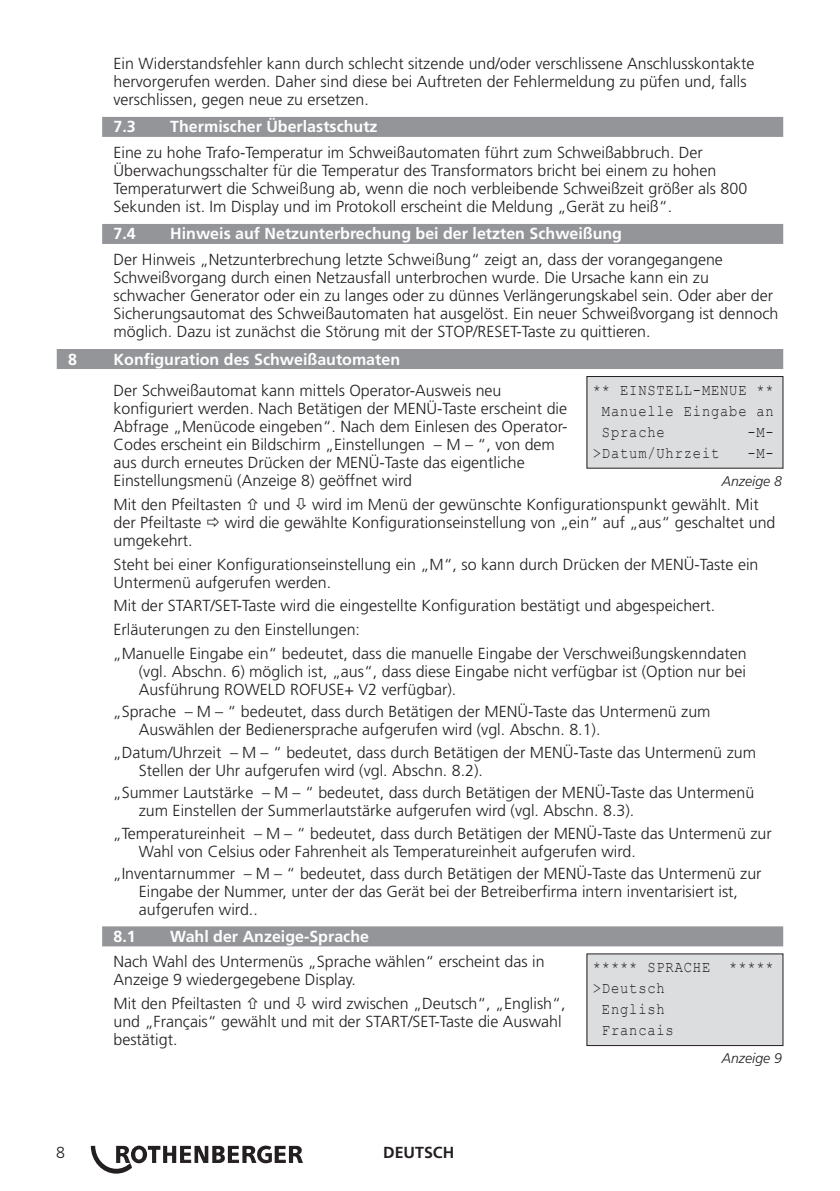
<style>
.page{position:relative;width:840px;height:1191px;background:#fff}
.page>*{position:absolute;margin:0;border:0;box-sizing:border-box;transform-origin:0 0}
.t1{font:300 16px/18px "Frutiger LT";color:#231f20}
.t2{font:700 16px "Frutiger LT";color:#fff}
.t3{font:16px/21px "Courier New";letter-spacing:.06em;color:#231f20;text-align:justify;scale:.86 1}
.t4{font:700 16px "Frutiger LT";color:#231f20}
.t5{font:italic 300 14px "Frutiger LT";color:#231f20}
</style>
<div class="page">
<svg style="left:91px;top:1145px;width:212px;height:28px"></svg>
<div style="left:102px;top:117px;width:680px;height:20px;background:#939598"></div>
<div style="left:102px;top:224px;width:680px;height:20px;background:#939598"></div>
<div style="left:57px;top:349px;width:725px;height:20px;background:#939598"></div>
<div style="left:102px;top:926px;width:680px;height:20px;background:#939598"></div>
<div style="left:586px;top:376px;width:196px;height:92px;background:#dcdddf"></div>
<div style="left:586px;top:376px;width:196px;height:92px;border:1px solid #231f20"></div>
<div style="left:586px;top:954px;width:196px;height:91px;background:#dcdddf"></div>
<p class="t1" style="left:113px;top:54px;width:642px">Ein Widerstandsfehler kann durch schlecht sitzende und/oder verschlissene Anschlusskontakte hervorgerufen werden. Daher sind diese bei Auftreten der Fehlermeldung zu püfen und, falls verschlissen, gegen neue zu ersetzen.</p>
<p class="t2" style="left:113px;top:117px;width:24px">7.3</p>
<p class="t2" style="left:170px;top:117px;width:209px">Thermischer Überlastschutz</p>
<p class="t1" style="left:113px;top:143px;width:635px">Eine zu hohe Trafo-Temperatur im Schweißautomaten führt zum Schweißabbruch. Der Überwachungsschalter für die Temperatur des Transformators bricht bei einem zu hohen Temperaturwert die Schweißung ab, wenn die noch verbleibende Schweißzeit größer als 800<br>Sekunden ist. Im Display und im Protokoll erscheint die Meldung „Gerät zu heiß“.</p>
<p class="t2" style="left:113px;top:224px;width:24px">7.4</p>
<p class="t2" style="left:170px;top:224px;width:453px">Hinweis auf Netzunterbrechung bei der letzten Schweißung</p>
<p class="t1" style="left:113px;top:250px;width:666px">Der Hinweis „Netzunterbrechung letzte Schweißung“ zeigt an, dass der vorangegangene Schweißvorgang durch einen Netzausfall unterbrochen wurde. Die Ursache kann ein zu schwacher Generator oder ein zu langes oder zu dünnes Verlängerungskabel sein. Oder aber der Sicherungsautomat des Schweißautomaten hat ausgelöst. Ein neuer Schweißvorgang ist dennoch möglich. Dazu ist zunächst die Störung mit der STOP/RESET-Taste zu quittieren.</p>
<p class="t2" style="left:68px;top:349px;width:10px">8</p>
<p class="t2" style="left:113px;top:349px;width:288px">Konfiguration des Schweißautomaten</p>
<p class="t1" style="left:113px;top:382px;width:389px">Der Schweißautomat kann mittels Operator-Ausweis neu</p>
<p class="t3" style="left:601px;top:379px;width:201px;text-indent:-9px">** EINSTELL-MENUE ** Manuelle Eingabe an Sprache</p>
<p class="t1" style="left:113px;top:400px;width:455px">konfiguriert werden. Nach Betätigen der MENÜ-Taste erscheint die Abfrage „Menücode eingeben“. Nach dem Einlesen des Operator-Codes erscheint ein Bildschirm „Einstellungen – M – “, von dem aus durch erneutes Drücken der MENÜ-Taste das eigentliche Einstellungsmenü (Anzeige 8) geöffnet wird</p>
<p class="t1" style="left:113px;top:495px;width:129px">Mit den Pfeiltasten</p>
<p class="t1" style="left:263px;top:495px;width:28px">und</p>
<p class="t1" style="left:312px;top:495px;width:448px">wird im Menü der gewünschte Konfigurationspunkt gewählt. Mit</p>
<p class="t1" style="left:113px;top:513px;width:89px">der Pfeiltaste</p>
<p class="t1" style="left:225px;top:513px;width:552px">wird die gewählte Konfigurationseinstellung von „ein“ auf „aus“ geschaltet und</p>
<p class="t1" style="left:113px;top:529px;width:646px;line-height:23.6px">umgekehrt.<br>Steht bei einer Konfigurationseinstellung ein „M“, so kann durch Drücken der MENÜ-Taste ein</p>
<p class="t1" style="left:113px;top:570px;width:635px;line-height:23.6px">Untermenü aufgerufen werden.<br>Mit der START/SET-Taste wird die eingestellte Konfiguration bestätigt und abgespeichert.<br>Erläuterungen zu den Einstellungen:<br>„Manuelle Eingabe ein“ bedeutet, dass die manuelle Eingabe der Verschweißungskenndaten</p>
<p class="t1" style="left:139px;top:662px;width:608px">(vgl. Abschn. 6) möglich ist, „aus“, dass diese Eingabe nicht verfügbar ist (Option nur bei<br>Ausführung ROWELD ROFUSE+ V2 verfügbar).</p>
<p class="t1" style="left:139px;top:703px;width:573px;text-indent:-26px">„Sprache – M – “ bedeutet, dass durch Betätigen der MENÜ-Taste das Untermenü zum<br>Auswählen der Bedienersprache aufgerufen wird (vgl. Abschn. 8.1).</p>
<p class="t1" style="left:139px;top:743px;width:618px;text-indent:-26px">„Datum/Uhrzeit – M – “ bedeutet, dass durch Betätigen der MENÜ-Taste das Untermenü zum<br>Stellen der Uhr aufgerufen wird (vgl. Abschn. 8.2).</p>
<p class="t1" style="left:139px;top:784px;width:616px;text-indent:-26px">„Summer Lautstärke – M – “ bedeutet, dass durch Betätigen der MENÜ-Taste das Untermenü zum Einstellen der Summerlautstärke aufgerufen wird (vgl. Abschn. 8.3).</p>
<p class="t1" style="left:139px;top:824px;width:634px;text-indent:-26px">„Temperatureinheit – M – “ bedeutet, dass durch Betätigen der MENÜ-Taste das Untermenü zur<br>Wahl von Celsius oder Fahrenheit als Temperatureinheit aufgerufen wird.</p>
<p class="t1" style="left:139px;top:865px;width:624px;text-indent:-26px">„Inventarnummer – M – “ bedeutet, dass durch Betätigen der MENÜ-Taste das Untermenü zur<br>Eingabe der Nummer, unter der das Gerät bei der Betreiberfirma intern inventarisiert ist, aufgerufen wird..</p>
<p class="t2" style="left:113px;top:927px;width:24px">8.1</p>
<p class="t2" style="left:170px;top:927px;width:200px">Wahl der Anzeige-Sprache</p>
<p class="t1" style="left:113px;top:953px;width:432px">Nach Wahl des Untermenüs „Sprache wählen“ erscheint das in</p>
<p class="t3" style="left:747px;top:421px;width:32px">-M-</p>
<p class="t3" style="left:592px;top:442px;width:148px">&gt;Datum/Uhrzeit</p>
<p class="t3" style="left:747px;top:442px;width:32px">-M-</p>
<p class="t5" style="left:721px;top:473px;width:61px">Anzeige 8</p>
<p class="t3" style="left:592px;top:956px;width:212px">***** SPRACHE *****</p>
<p class="t3" style="left:592px;top:977px;width:85px">&gt;Deutsch</p>
<p class="t3" style="left:601px;top:998px;width:74px">English</p>
<p class="t3" style="left:601px;top:1019px;width:85px">Francais</p>
<p class="t1" style="left:113px;top:968px;width:244px;line-height:23.6px">Anzeige 9 wiedergegebene Display.<br>Mit den Pfeiltasten</p>
<p class="t1" style="left:113px;top:994px;width:453px;text-indent:198px">wird zwischen „Deutsch“, „English“, und „Français“ gewählt und mit der START/SET-Taste die Auswahl bestätigt.</p>
<p class="t1" style="left:263px;top:994px;width:28px">und</p>
<p class="t1" style="left:56px;top:1143px;width:10px">8</p>
<p class="t4" style="left:383px;top:1142px;width:73px">DEUTSCH</p>
<p class="t5" style="left:721px;top:1050px;width:61px">Anzeige 9</p>
</div>
